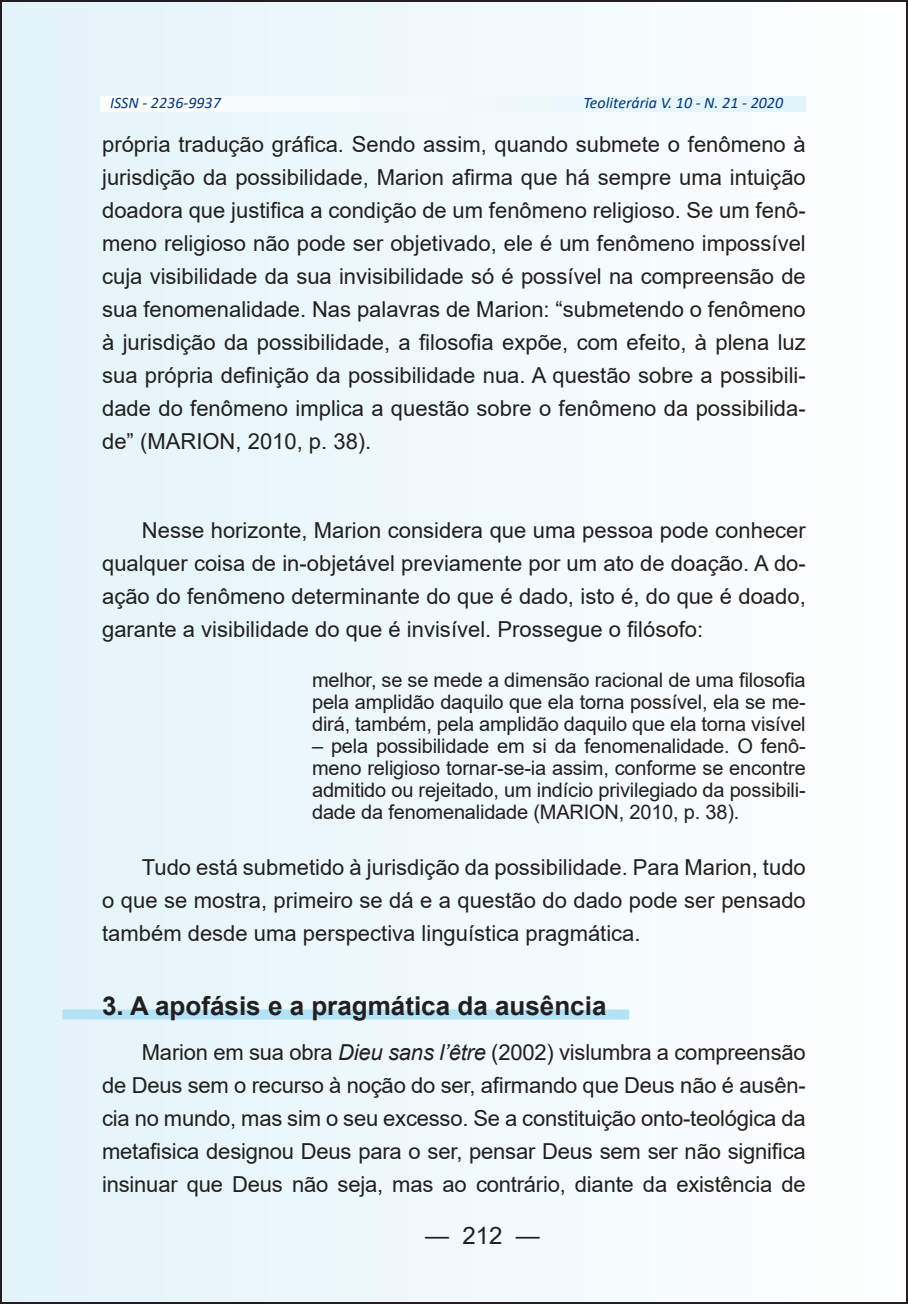
<style>
.page{position:relative;width:908px;height:1304px;background:#fff}
.page>*{position:absolute;margin:0;border:0;box-sizing:border-box;transform-origin:0 0}
.t1{font:700 26px "Arial";color:#231f20}
.t2{font:24px "Arial";color:#231f20}
.t3{font:22px/33px "Arial";color:#231f20;text-align:justify}
.t4{font:20px/22px "Arial";letter-spacing:-.01em;color:#231f20;text-align:justify}
.t5{font:italic 16px "Calibri";color:#003882}
.s1{font-style:italic}
</style>
<div class="page">
<div style="left:1px;top:1px;width:905px;height:1302px;background:linear-gradient(to right,#e1f4fa,#fefefe)"></div>
<svg style="left:100px;top:96px;width:705px;height:15px"></svg>
<div style="left:62px;top:1009px;width:567px;height:10px;background:#b3e2f6"></div>
<p class="t5" style="left:110px;top:92px;width:112px">ISSN - 2236-9937</p>
<p class="t5" style="left:583px;top:92px;width:201px">Teoliterária V. 10 - N. 21 - 2020</p>
<p class="t3" style="left:102px;top:128px;width:704px">própria tradução gráfica. Sendo assim, quando submete o fenômeno à jurisdição da possibilidade, Marion afirma que há sempre uma intuição doadora que justifica a condição de um fenômeno religioso. Se um fenô&shy;meno religioso não pode ser objetivado, ele é um fenômeno impossível cuja visibilidade da sua invisibilidade só é possível na compreensão de sua fenomenalidade. Nas palavras de Marion: “submetendo o fenômeno à jurisdição da possibilidade, a filosofia expõe, com efeito, à plena luz sua própria definição da possibilidade nua. A questão sobre a possibili&shy;dade do fenômeno implica a questão sobre o fenômeno da possibilida&shy;de” (MARION, 2010, p. 38).</p>
<p class="t3" style="left:102px;top:513px;width:704px;text-indent:40px">Nesse horizonte, Marion considera que uma pessoa pode conhecer qualquer coisa de in-objetável previamente por um ato de doação. A do&shy;ação do fenômeno determinante do que é dado, isto é, do que é doado, garante a visibilidade do que é invisível. Prossegue o filósofo:</p>
<p class="t4" style="left:312px;top:669px;width:495px">melhor, se se mede a dimensão racional de uma filosofia pela amplidão daquilo que ela torna possível, ela se me&shy;dirá, também, pela amplidão daquilo que ela torna visível</p>
<p class="t4" style="left:312px;top:735px;width:495px">– pela possibilidade em si da fenomenalidade. O fenô&shy;meno religioso tornar-se-ia assim, conforme se encontre admitido ou rejeitado, um indício privilegiado da possibili&shy;dade da fenomenalidade (MARION, 2010, p. 38).</p>
<p class="t3" style="left:102px;top:850px;width:704px;text-indent:40px">Tudo está submetido à jurisdição da possibilidade. Para Marion, tudo o que se mostra, primeiro se dá e a questão do dado pode ser pensado também desde uma perspectiva linguística pragmática.</p>
<p class="t1" style="left:102px;top:988px;width:505px">3. A apofásis e a pragmática da ausência</p>
<p class="t3" style="left:102px;top:1035px;width:704px;text-indent:40px">Marion em sua obra <span class="s1">Dieu sans l’être</span> (2002) vislumbra a compreensão de Deus sem o recurso à noção do ser, afirmando que Deus não é ausên&shy;cia no mundo, mas sim o seu excesso. Se a constituição onto-teológica da metafisica designou Deus para o ser, pensar Deus sem ser não significa insinuar que Deus não seja, mas ao contrário, diante da existência de</p>
<p class="t2" style="left:425px;top:1218px;width:116px">— 212 —</p>
</div>
